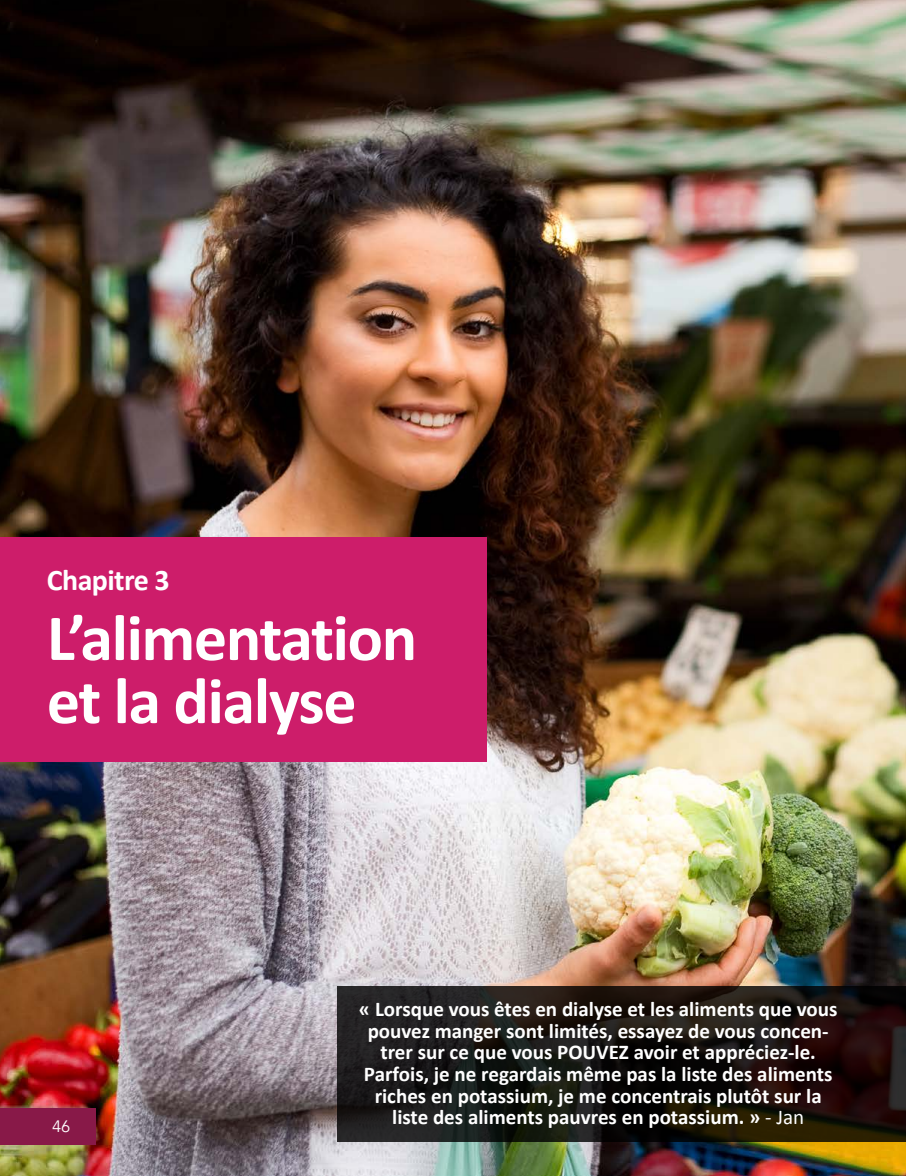
<style>
.page{position:relative;width:906px;height:1176px;background:#fff}
.page>*{position:absolute;margin:0;border:0;box-sizing:border-box;transform-origin:0 0}
.t1{font:700 66px/63px "Calibri";letter-spacing:-.02em;color:#fff}
.t2{font:700 30px "Calibri";letter-spacing:-.02em;color:#fff}
.t3{font:700 21px/21.6px "Calibri";color:#fff;text-align:center}
.t4{font:16.5px "Avenir";color:#fff}
.s1{font-weight:400}
</style>
<div class="page">
<img style="left:0;top:0;width:905px;height:1175px">
<svg style="left:338px;top:985px;width:567px;height:156px;background:#1b1612"></svg>
<div style="left:0;top:537px;width:486px;height:224px;background:#cd1d6a"></div>
<div style="left:0;top:1107px;width:95px;height:37px;background:#881948"></div>
<h2 class="t2" style="left:47px;top:561px;width:124px">Chapitre 3</h2>
<h2 class="t1" style="left:47px;top:606px;width:371px">L’alimentation et la dialyse</h2>
<p class="t4" style="left:52px;top:1115px;width:20px">46</p>
<p class="t3" style="left:359px;top:998px;width:479px">« Lorsque vous êtes en dialyse et les aliments que vous pouvez manger sont limités, essayez de vous concen&shy;trer sur ce que vous POUVEZ avoir et appréciez-le.<br>Parfois, je ne regardais même pas la liste des aliments riches en potassium, je me concentrais plutôt sur la liste des aliments pauvres en potassium. » <span class="s1">- Jan</span></p>
</div>
